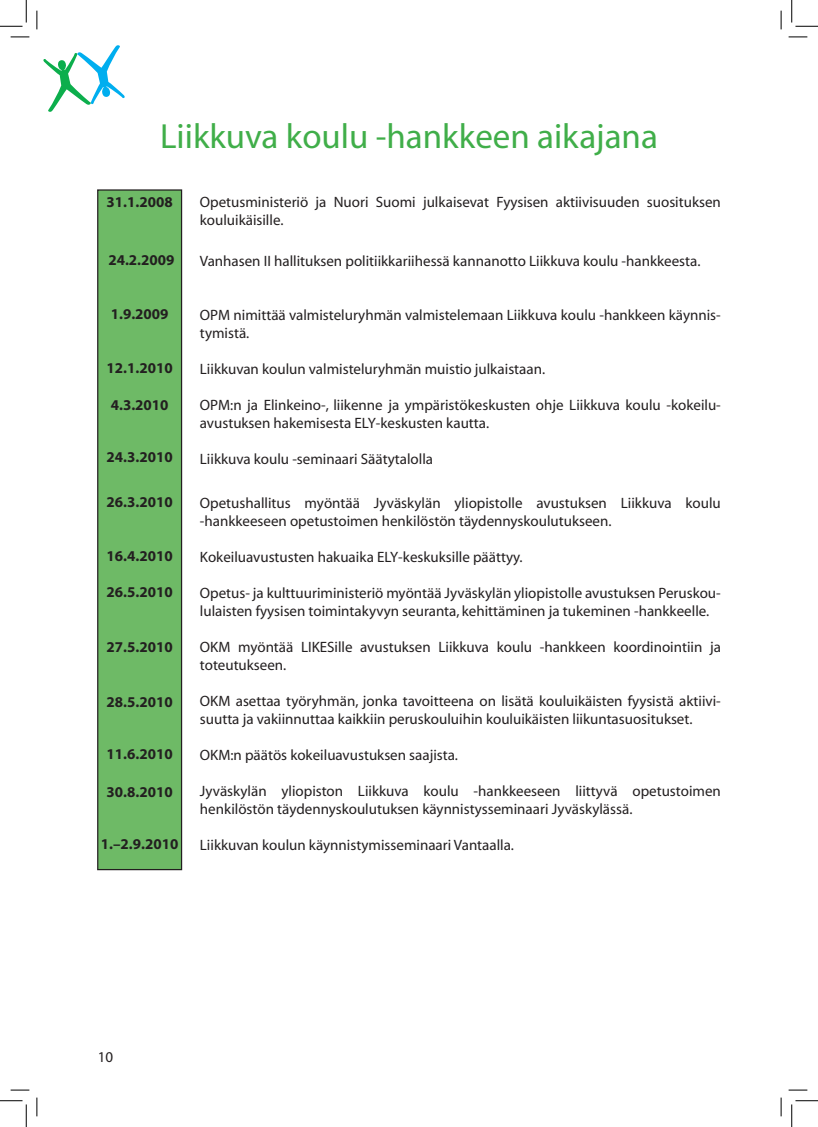
<style>
.page{position:relative;width:818px;height:1127px;background:#fff}
.page>*{position:absolute;margin:0;border:0;box-sizing:border-box;transform-origin:0 0}
.t1{font:35px "Myriad";color:#40ae49}
.t2{font:15px/18px "Myriad";color:#231f20}
.t3{font:700 15px "Myriad";color:#231f20}
</style>
<div class="page">
<div style="left:98px;top:190px;width:84px;height:679px;background:#6eba66"></div>
<div style="left:97px;top:189px;width:85px;height:681px;border:1px solid #231f20"></div>
<svg style="left:11px;top:36px;width:114px;height:76px"></svg>
<svg style="left:788px;top:36px;width:19px;height:2px"></svg>
<svg style="left:11px;top:1089px;width:18px;height:1px"></svg>
<svg style="left:788px;top:1089px;width:19px;height:1px"></svg>
<svg style="left:36px;top:11px;width:2px;height:18px"></svg>
<svg style="left:36px;top:1097px;width:2px;height:18px"></svg>
<svg style="left:780px;top:11px;width:2px;height:18px"></svg>
<svg style="left:780px;top:1097px;width:2px;height:18px"></svg>
<svg style="left:0;top:0;width:27px;height:27px"></svg>
<svg style="left:0;top:1100px;width:27px;height:26px"></svg>
<svg style="left:791px;top:0;width:27px;height:27px"></svg>
<svg style="left:791px;top:1100px;width:27px;height:26px"></svg>
<h1 class="t1" style="left:160px;top:119px;width:499px">Liikkuva koulu -hankkeen aikajana</h1>
<p class="t3" style="left:107px;top:195px;width:68px">31.1.2008</p>
<p class="t3" style="left:108px;top:252px;width:68px">24.2.2009</p>
<p class="t3" style="left:111px;top:306px;width:59px">1.9.2009</p>
<p class="t3" style="left:107px;top:360px;width:68px">12.1.2010</p>
<p class="t3" style="left:111px;top:396px;width:59px">4.3.2010</p>
<p class="t3" style="left:107px;top:449px;width:68px">24.3.2010</p>
<p class="t3" style="left:107px;top:494px;width:68px">26.3.2010</p>
<p class="t3" style="left:107px;top:548px;width:68px">16.4.2010</p>
<p class="t3" style="left:107px;top:584px;width:68px">26.5.2010</p>
<p class="t3" style="left:107px;top:639px;width:68px">27.5.2010</p>
<p class="t3" style="left:107px;top:693px;width:68px">28.5.2010</p>
<p class="t3" style="left:107px;top:746px;width:68px">11.6.2010</p>
<p class="t3" style="left:107px;top:784px;width:68px">30.8.2010</p>
<p class="t3" style="left:101px;top:836px;width:79px">1.–2.9.2010</p>
<p class="t2" style="left:200px;top:194px;width:522px">Opetusministeriö ja Nuori Suomi julkaisevat Fyysisen aktiivisuuden suosituksen kouluikäisille.</p>
<p class="t2" style="left:200px;top:252px;width:502px">Vanhasen II hallituksen politiikkariihessä kannanotto Liikkuva koulu -hankkeesta.</p>
<p class="t2" style="left:200px;top:306px;width:522px">OPM nimittää valmisteluryhmän valmistelemaan Liikkuva koulu -hankkeen käynnis&shy;tymistä.</p>
<p class="t2" style="left:200px;top:360px;width:347px">Liikkuvan koulun valmisteluryhmän muistio julkaistaan.</p>
<p class="t2" style="left:200px;top:396px;width:522px">OPM:n ja Elinkeino-, liikenne ja ympäristökeskusten ohje Liikkuva koulu -kokeilu&shy;avustuksen hakemisesta ELY-keskusten kautta.</p>
<p class="t2" style="left:200px;top:450px;width:235px">Liikkuva koulu -seminaari Säätytalolla</p>
<p class="t2" style="left:200px;top:494px;width:522px">Opetushallitus myöntää Jyväskylän yliopistolle avustuksen Liikkuva koulu -hankkeeseen opetustoimen henkilöstön täydennyskoulutukseen.</p>
<p class="t2" style="left:200px;top:548px;width:324px">Kokeiluavustusten hakuaika ELY-keskuksille päättyy.</p>
<p class="t2" style="left:200px;top:584px;width:522px">Opetus- ja kulttuuriministeriö myöntää Jyväskylän yliopistolle avustuksen Peruskou&shy;lulaisten fyysisen toimintakyvyn seuranta, kehittäminen ja tukeminen -hankkeelle.</p>
<p class="t2" style="left:200px;top:638px;width:522px">OKM myöntää LIKESille avustuksen Liikkuva koulu -hankkeen koordinointiin ja toteutukseen.</p>
<p class="t2" style="left:200px;top:692px;width:522px">OKM asettaa työryhmän, jonka tavoitteena on lisätä kouluikäisten fyysistä aktiivi&shy;suutta ja vakiinnuttaa kaikkiin peruskouluihin kouluikäisten liikuntasuositukset.</p>
<p class="t2" style="left:200px;top:746px;width:260px">OKM:n päätös kokeiluavustuksen saajista.</p>
<p class="t2" style="left:200px;top:782px;width:522px">Jyväskylän yliopiston Liikkuva koulu -hankkeeseen liittyvä opetustoimen henkilöstön täydennyskoulutuksen käynnistysseminaari Jyväskylässä.</p>
<p class="t2" style="left:200px;top:836px;width:316px">Liikkuvan koulun käynnistymisseminaari Vantaalla.</p>
<p class="t2" style="left:98px;top:1048px;width:17px">10</p>
</div>
